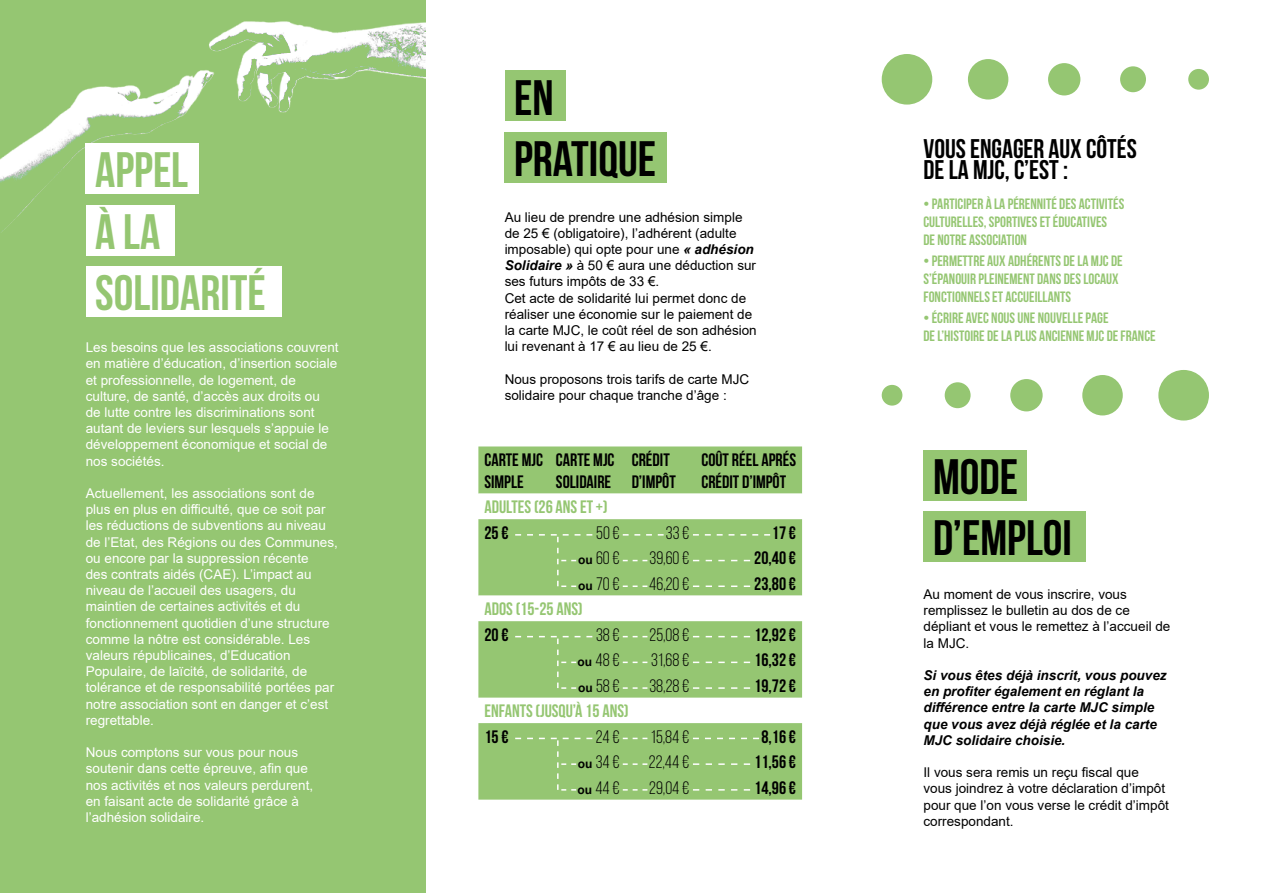
<style>
.page{position:relative;width:1263px;height:893px;background:#fff}
.page>*{position:absolute;margin:0;border:0;box-sizing:border-box;transform-origin:0 0}
.t1{font:700 49.65px/61.2px "Bebas Neue";color:#000}
.t2{font:700 49.65px "Bebas Neue";color:#95c672}
.t3{font:700 27px/21px "Bebas Neue";color:#000}
.t4{font:700 18px/21.6px "Bebas Neue";color:#000}
.t5{font:18px "Bebas Neue";color:#000}
.t6{font:700 18px "Bebas Neue";color:#95c672}
.t7{font:700 15px/18px "Bebas Neue";color:#95c672}
.t8{font:13.5px/16.2px "Arial";color:#fff}
.t9{font:13.5px/16.2px "Arial";color:#000}
.t10{font:italic 700 13.5px/16.2px "Arial";color:#000}
.s1{font-weight:700;font-style:italic}
.s2{font-family:"Arial";font-weight:700;font-size:12px}
</style>
<div class="page">
<div style="left:0;top:0;width:425px;height:893px;background:#95c672"></div>
<img style="left:0;top:21px;width:425px;height:211px">
<div style="left:505px;top:71px;width:61px;height:50px;background:#95c672"></div>
<div style="left:505px;top:132px;width:162px;height:50px;background:#95c672"></div>
<div style="left:923px;top:450px;width:104px;height:51px;background:#95c672"></div>
<div style="left:923px;top:511px;width:163px;height:51px;background:#95c672"></div>
<div style="left:86px;top:205px;width:88px;height:51px;background:#fff"></div>
<div style="left:86px;top:143px;width:113px;height:51px;background:#fff"></div>
<div style="left:86px;top:266px;width:195px;height:51px;background:#fff"></div>
<svg style="left:478px;top:446px;width:324px;height:354px;background:#a3cd85"></svg>
<div style="left:882px;top:54px;width:50px;height:51px;background:#95c672;border-radius:50%"></div>
<div style="left:968px;top:59px;width:40px;height:41px;background:#95c672;border-radius:50%"></div>
<div style="left:1048px;top:63px;width:32px;height:32px;background:#95c672;border-radius:50%"></div>
<div style="left:1120px;top:66px;width:26px;height:26px;background:#95c672;border-radius:50%"></div>
<div style="left:1188px;top:69px;width:21px;height:21px;background:#95c672;border-radius:50%"></div>
<div style="left:1158px;top:370px;width:51px;height:50px;background:#95c672;border-radius:50%"></div>
<div style="left:1082px;top:375px;width:41px;height:40px;background:#95c672;border-radius:50%"></div>
<div style="left:1010px;top:379px;width:33px;height:32px;background:#95c672;border-radius:50%"></div>
<div style="left:945px;top:382px;width:25px;height:26px;background:#95c672;border-radius:50%"></div>
<div style="left:882px;top:385px;width:20px;height:21px;background:#95c672;border-radius:50%"></div>
<svg style="left:623px;top:636px;width:24px;height:1px"></svg>
<svg style="left:623px;top:738px;width:24px;height:1px"></svg>
<svg style="left:693px;top:636px;width:57px;height:1px"></svg>
<svg style="left:693px;top:738px;width:66px;height:1px"></svg>
<svg style="left:623px;top:662px;width:24px;height:1px"></svg>
<svg style="left:623px;top:763px;width:24px;height:2px"></svg>
<svg style="left:693px;top:662px;width:57px;height:1px"></svg>
<svg style="left:693px;top:763px;width:57px;height:2px"></svg>
<svg style="left:623px;top:687px;width:24px;height:2px"></svg>
<svg style="left:623px;top:789px;width:24px;height:2px"></svg>
<svg style="left:693px;top:687px;width:57px;height:2px"></svg>
<svg style="left:693px;top:789px;width:57px;height:2px"></svg>
<svg style="left:478px;top:494px;width:324px;height:127px"></svg>
<div style="left:515px;top:636px;width:77px;height:53px;background:#95c672"></div>
<div style="left:515px;top:738px;width:77px;height:53px;background:#95c672"></div>
<h1 class="t2" style="left:95px;top:143px;width:94px">APPEL</h1>
<h1 class="t2" style="left:95px;top:205px;width:67px">À LA</h1>
<h1 class="t2" style="left:95px;top:266px;width:172px">SOLIDARITÉ</h1>
<p class="t8" style="left:86px;top:339px;width:254px">Les besoins que les associations couvrent en matière d’éducation, d’insertion sociale et professionnelle, de logement, de culture, de santé, d’accès aux droits ou<br>de lutte contre les discriminations sont autant de leviers sur lesquels s’appuie le développement économique et social de nos sociétés.</p>
<p class="t8" style="left:86px;top:485px;width:254px">Actuellement, les associations sont de plus en plus en difficulté, que ce soit par les réductions de subventions au niveau de l’Etat, des Régions ou des Communes, ou encore par la suppression récente<br>des contrats aidés (CAE). L’impact au niveau de l’accueil des usagers, du maintien de certaines activités et du fonctionnement quotidien d’une structure comme la nôtre est considérable. Les valeurs républicaines, d’Education Populaire, de laïcité, de solidarité, de tolérance et de responsabilité portées par notre association sont en danger et c’est regrettable.</p>
<p class="t8" style="left:86px;top:744px;width:229px">Nous comptons sur vous pour nous soutenir dans cette épreuve, afin que nos activités et nos valeurs perdurent, en faisant acte de solidarité grâce à l’adhésion solidaire.</p>
<h1 class="t1" style="left:514px;top:66px;width:144px">EN<br>PRATIQUE</h1>
<p class="t9" style="left:505px;top:209px;width:254px">Au lieu de prendre une adhésion simple de 25 € (obligatoire), l’adhérent (adulte imposable) qui opte pour une <span class="s1">« adhésion Solidaire »</span> à 50 € aura une déduction sur ses futurs impôts de 33 €.<br>Cet acte de solidarité lui permet donc de réaliser une économie sur le paiement de la carte MJC, le coût réel de son adhésion lui revenant à 17 € au lieu de 25 €.</p>
<p class="t9" style="left:505px;top:371px;width:246px">Nous proposons trois tarifs de carte MJC solidaire pour chaque tranche d’âge :</p>
<h3 class="t4" style="left:484px;top:449px;width:60px">CARTE MJC<br>SIMPLE</h3>
<h3 class="t4" style="left:556px;top:449px;width:60px">CARTE MJC<br>SOLIDAIRE</h3>
<h3 class="t4" style="left:632px;top:449px;width:45px">CRÉDIT<br>D’IMPÔT</h3>
<h3 class="t4" style="left:701px;top:449px;width:96px">COÛT RÉEL APRÉS<br>CRÉDIT D’IMPÔT</h3>
<h3 class="t6" style="left:484px;top:497px;width:125px">ADULTES (26 ANS ET +)</h3>
<h3 class="t4" style="left:484px;top:521px;width:26px">25 €</h3>
<h3 class="t5" style="left:596px;top:523px;width:25px">50 €</h3>
<h3 class="t5" style="left:666px;top:523px;width:25px">33 €</h3>
<h3 class="t4" style="left:772px;top:521px;width:26px">17 €</h3>
<h3 class="t5" style="left:578px;top:548px;width:43px"><span class="s2">ou</span> 60 €</h3>
<h3 class="t5" style="left:650px;top:548px;width:41px">39,60 €</h3>
<h3 class="t4" style="left:754px;top:547px;width:43px">20,40 €</h3>
<h3 class="t5" style="left:578px;top:574px;width:43px"><span class="s2">ou</span> 70 €</h3>
<h3 class="t5" style="left:649px;top:574px;width:42px">46,20 €</h3>
<h3 class="t4" style="left:754px;top:572px;width:43px">23,80 €</h3>
<h3 class="t6" style="left:484px;top:599px;width:100px">ADOS (15-25 ANS)</h3>
<h3 class="t4" style="left:484px;top:623px;width:26px">20 €</h3>
<h3 class="t5" style="left:596px;top:625px;width:25px">38 €</h3>
<h3 class="t5" style="left:650px;top:625px;width:41px">25,08 €</h3>
<h3 class="t4" style="left:754px;top:623px;width:43px">12,92 €</h3>
<h3 class="t5" style="left:578px;top:650px;width:44px"><span class="s2">ou</span> 48 €</h3>
<h3 class="t5" style="left:651px;top:650px;width:40px">31,68 €</h3>
<h3 class="t4" style="left:754px;top:649px;width:43px">16,32 €</h3>
<h3 class="t5" style="left:578px;top:676px;width:43px"><span class="s2">ou</span> 58 €</h3>
<h3 class="t5" style="left:649px;top:676px;width:41px">38,28 €</h3>
<h3 class="t4" style="left:754px;top:674px;width:43px">19,72 €</h3>
<h3 class="t6" style="left:484px;top:701px;width:146px">ENFANTS (JUSQU’À 15 ANS)</h3>
<h3 class="t4" style="left:484px;top:725px;width:26px">15 €</h3>
<h3 class="t5" style="left:596px;top:727px;width:25px">24 €</h3>
<h3 class="t5" style="left:651px;top:727px;width:40px">15,84 €</h3>
<h3 class="t4" style="left:761px;top:725px;width:36px">8,16 €</h3>
<h3 class="t5" style="left:578px;top:752px;width:43px"><span class="s2">ou</span> 34 €</h3>
<h3 class="t5" style="left:649px;top:752px;width:42px">22,44 €</h3>
<h3 class="t4" style="left:754px;top:751px;width:43px">11,56 €</h3>
<h3 class="t5" style="left:577px;top:778px;width:44px"><span class="s2">ou</span> 44 €</h3>
<h3 class="t5" style="left:649px;top:778px;width:42px">29,04 €</h3>
<h3 class="t4" style="left:754px;top:776px;width:43px">14,96 €</h3>
<h2 class="t3" style="left:923px;top:138px;width:215px">VOUS ENGAGER AUX CÔTÉS<br>DE LA MJC, C’EST :</h2>
<p class="t7" style="left:923px;top:194px;width:202px">• PARTICIPER À LA PÉRENNITÉ DES ACTIVITÉS<br>CULTURELLES, SPORTIVES ET ÉDUCATIVES<br>DE NOTRE ASSOCIATION</p>
<p class="t7" style="left:923px;top:251px;width:201px">• PERMETTRE AUX ADHÉRENTS DE LA MJC DE<br>S’ÉPANOUIR PLEINEMENT DANS DES LOCAUX<br>FONCTIONNELS ET ACCUEILLANTS</p>
<p class="t7" style="left:923px;top:308px;width:234px">• ÉCRIRE AVEC NOUS UNE NOUVELLE PAGE<br>DE L’HISTOIRE DE LA PLUS ANCIENNE MJC DE FRANCE</p>
<h1 class="t1" style="left:933px;top:446px;width:140px">MODE<br>D’EMPLOI</h1>
<p class="t9" style="left:923px;top:586px;width:248px">Au moment de vous inscrire, vous remplissez le bulletin au dos de ce dépliant et vous le remettez à l’accueil de la MJC.</p>
<p class="t10" style="left:923px;top:668px;width:245px">Si vous êtes déjà inscrit, vous pouvez en profiter également en réglant la différence entre la carte MJC simple que vous avez déjà réglée et la carte MJC solidaire choisie.</p>
<p class="t9" style="left:923px;top:764px;width:247px">Il vous sera remis un reçu fiscal que vous joindrez à votre déclaration d’impôt pour que l’on vous verse le crédit d’impôt correspondant.</p>
</div>
